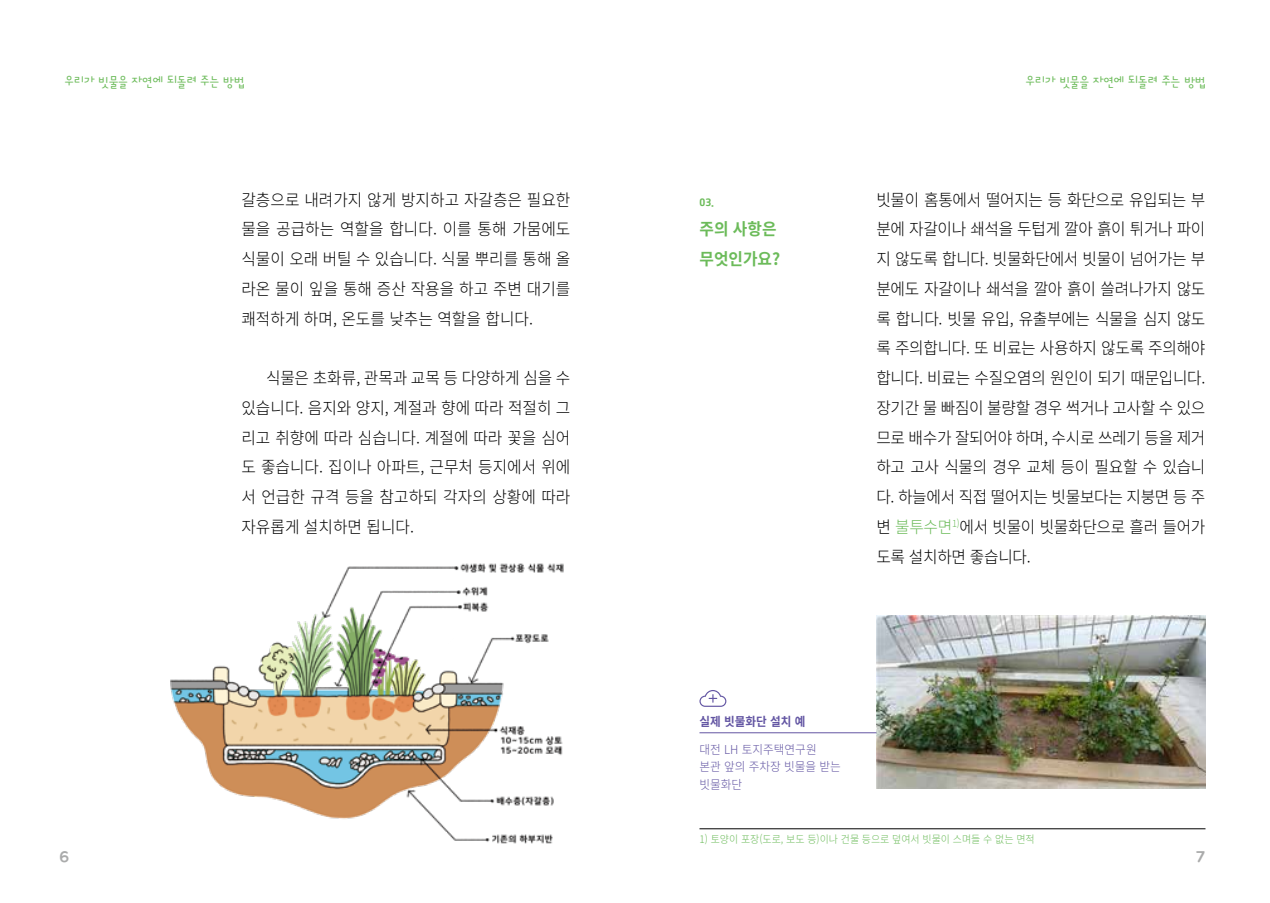
<style>
.page{position:relative;width:1270px;height:903px;background:#fff}
.page>*{position:absolute;margin:0;border:0;box-sizing:border-box;transform-origin:0 0}
.t1{font:300 16.62px/29.8px "Noto Sans KR";color:#000;text-align:justify;scale:.95 1}
.t2{font:700 16.62px/29.8px "Noto Sans KR";color:#6cbb5a;scale:.95 1}
.t3{font:15.75px "BMJUA";color:#aaabab}
.t4{font:14px "Korean EASG R";letter-spacing:-.02em;color:#6cbb5a}
.t5{font:300 12.25px/17.5px "Noto Sans KR";color:#6356a3;scale:.95 1}
.t6{font:700 12.25px "Noto Sans KR";color:#6356a3;scale:.95 1}
.t7{font:300 10.5px "Noto Sans KR";color:#6cbb5a;scale:.95 1}
.t8{font:10.5px "Gyeonggi Title V";color:#6cbb5a;scale:.95 1}
.s1{color:#6cbb5a}
</style>
<div class="page">
<img style="left:170px;top:563px;width:394px;height:281px">
<hr style="left:699px;top:828px;width:506px;height:1px;background:#000">
<img style="left:876px;top:615px;width:329px;height:174px">
<hr style="left:699px;top:732px;width:177px;height:1px;background:#6356a3">
<svg style="left:699px;top:690px;width:27px;height:17px"></svg>
<p class="t4" style="left:64px;top:74px;width:181px">우리가 빗물을 자연에 되돌려 주는 방법</p>
<p class="t4" style="left:1026px;top:74px;width:181px">우리가 빗물을 자연에 되돌려 주는 방법</p>
<p class="t1" style="left:241px;top:185px;width:348px">갈층으로 내려가지 않게 방지하고 자갈층은 필요한 물을 공급하는 역할을 합니다. 이를 통해 가뭄에도 식물이 오래 버틸 수 있습니다. 식물 뿌리를 통해 올 라온 물이 잎을 통해 증산 작용을 하고 주변 대기를 쾌적하게 하며, 온도를 낮추는 역할을 합니다.</p>
<p class="t1" style="left:241px;top:363px;width:348px;text-indent:25px">식물은 초화류, 관목과 교목 등 다양하게 심을 수 있습니다. 음지와 양지, 계절과 향에 따라 적절히 그 리고 취향에 따라 심습니다. 계절에 따라 꽃을 심어 도 좋습니다. 집이나 아파트, 근무처 등지에서 위에 서 언급한 규격 등을 참고하되 각자의 상황에 따라 자유롭게 설치하면 됩니다.</p>
<p class="t8" style="left:699px;top:196px;width:17px">03.</p>
<p class="t2" style="left:699px;top:215px;width:87px">주의 사항은 무엇인가요?</p>
<p class="t1" style="left:876px;top:185px;width:348px">빗물이 홈통에서 떨어지는 등 화단으로 유입되는 부 분에 자갈이나 쇄석을 두텁게 깔아 흙이 튀거나 파이 지 않도록 합니다. 빗물화단에서 빗물이 넘어가는 부 분에도 자갈이나 쇄석을 깔아 흙이 쓸려나가지 않도 록 합니다. 빗물 유입, 유출부에는 식물을 심지 않도 록 주의합니다. 또 비료는 사용하지 않도록 주의해야 합니다. 비료는 수질오염의 원인이 되기 때문입니다. 장기간 물 빠짐이 불량할 경우 썩거나 고사할 수 있으 므로 배수가 잘되어야 하며, 수시로 쓰레기 등을 제거 하고 고사 식물의 경우 교체 등이 필요할 수 있습니 다. 하늘에서 직접 떨어지는 빗물보다는 지붕면 등 주 변 <span class="s1">불투수면</span><sup>1)</sup>에서 빗물이 빗물화단으로 흘러 들어가 도록 설치하면 좋습니다.</p>
<p class="t6" style="left:699px;top:715px;width:113px">실제 빗물화단 설치 예</p>
<p class="t5" style="left:699px;top:741px;width:150px">대전 LH 토지주택연구원 본관 앞의 주차장 빗물을 받는 빗물화단</p>
<p class="t7" style="left:699px;top:833px;width:354px">1) 토양이 포장(도로, 보도 등)이나 건물 등으로 덮여서 빗물이 스며들 수 없는 면적</p>
<p class="t3" style="left:60px;top:849px;width:11px">6</p>
<p class="t3" style="left:1196px;top:849px;width:11px">7</p>
</div>
